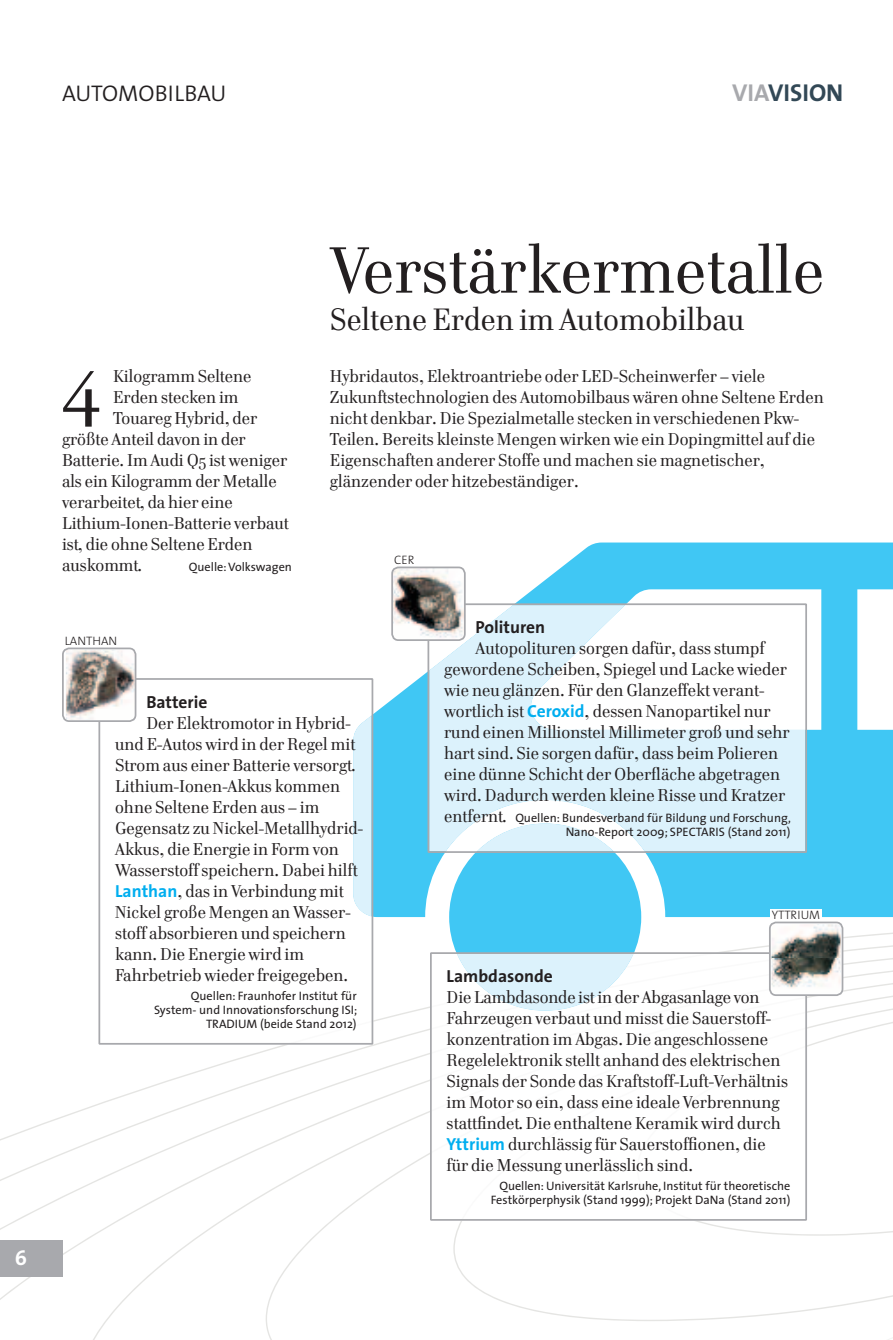
<style>
.page{position:relative;width:893px;height:1340px;background:#fff}
.page>*{position:absolute;margin:0;border:0;box-sizing:border-box;transform-origin:0 0}
.t1{font:79.1px "Cellini";color:#231f20}
.t2{font:66.5px "Cellini";color:#231f20}
.t3{font:31.5px "Cellini";color:#231f20}
.t4{font:700 24.5px "The Sans";color:#324856}
.t5{font:300 22.75px "The Sans";color:#231f20}
.t6{font:700 21px "The Sans";color:#fff}
.t7{font:17.5px/21px "Cellini";color:#231f20}
.t8{font:700 17.5px "The Sans";color:#231f20}
.t9{font:12.25px/14px "The Sans";color:#231f20;text-align:right}
.t10{font:300 12.25px "The Sans";color:#231f20}
.s1{color:#a8a9ad}
.s2{font-family:"The Sans";font-weight:700;color:#00aeef}
.s3{font-family:"Cellini";font-size:17.5px}
</style>
<div class="page">
<svg style="left:0;top:1010px;width:432px;height:217px"></svg>
<svg style="left:373px;top:542px;width:520px;height:468px;fill:#40c7f4"></svg>
<div style="left:0;top:1240px;width:62px;height:36px;background:#a8a9ad"></div>
<svg style="left:98px;top:678px;width:275px;height:366px"></svg>
<svg style="left:427px;top:603px;width:380px;height:250px;fill:#dcf2fc"></svg>
<img style="left:394px;top:567px;width:71px;height:73px">
<div style="left:391px;top:566px;width:75px;height:75px;border:2px solid #a8a9ad;border-radius:6px"></div>
<div style="left:393px;top:554px;width:56px;height:12px;background:#fff"></div>
<img style="left:66px;top:650px;width:70px;height:70px">
<div style="left:62px;top:647px;width:74px;height:75px;border:2px solid #a8a9ad;border-radius:6px"></div>
<svg style="left:432px;top:925px;width:461px;height:414px"></svg>
<img style="left:772px;top:924px;width:68px;height:69px">
<div style="left:769px;top:921px;width:74px;height:75px;border:2px solid #a8a9ad;border-radius:6px"></div>
<div style="left:770px;top:909px;width:52px;height:11px;background:#fff"></div>
<h3 class="t5" style="left:62px;top:85px;width:166px">AUTOMOBILBAU</h3>
<h3 class="t4" style="left:732px;top:80px;width:113px"><span class="s1">VIA</span>VISION</h3>
<p class="t6" style="left:15px;top:1247px;width:14px">6</p>
<h1 class="t1" style="left:62px;top:346px;width:40px">4</h1>
<p class="t7" style="left:113px;top:366px;width:140px">Kilogramm Seltene</p>
<p class="t7" style="left:113px;top:387px;width:127px">Erden stecken im</p>
<p class="t7" style="left:113px;top:408px;width:146px">Touareg Hybrid, der</p>
<p class="t7" style="left:62px;top:429px;width:185px">größte Anteil davon in der</p>
<p class="t7" style="left:62px;top:450px;width:227px">Batterie. Im Audi Q5 ist weniger</p>
<p class="t7" style="left:62px;top:471px;width:216px">als ein Kilogramm der Metalle</p>
<p class="t7" style="left:62px;top:492px;width:172px">verarbeitet, da hier eine</p>
<p class="t7" style="left:62px;top:513px;width:228px">Lithium-Ionen-Batterie verbaut</p>
<p class="t7" style="left:62px;top:534px;width:192px">ist, die ohne Seltene Erden</p>
<p class="t7" style="left:62px;top:555px;width:82px">auskommt.</p>
<p class="t9" style="left:189px;top:561px;width:104px">Quelle: Volkswagen</p>
<h2 class="t2" style="left:330px;top:237px;width:496px">Verstärkermetalle</h2>
<h3 class="t3" style="left:330px;top:304px;width:416px">Seltene Erden im Automobilbau</h3>
<p class="t7" style="left:330px;top:366px;width:495px">Hybridautos, Elektroantriebe oder LED-Scheinwerfer – viele Zukunftstechnologien des Automobilbaus wären ohne Seltene Erden nicht denkbar. Die Spezialmetalle stecken in verschiedenen Pkw-Teilen. Bereits kleinste Mengen wirken wie ein Dopingmittel auf die Eigenschaften anderer Stoffe und machen sie magnetischer, glänzender oder hitzebeständiger.</p>
<p class="t10" style="left:394px;top:556px;width:22px">CER</p>
<p class="t10" style="left:65px;top:637px;width:54px">LANTHAN</p>
<p class="t8" style="left:146px;top:693px;width:63px">Batterie</p>
<p class="t7" style="left:115px;top:713px;width:250px;text-indent:31px">Der Elektromotor in Hybrid&shy;und E-Autos wird in der Regel mit<br>Strom aus einer Batterie versorgt.<br>Lithium-Ionen-Akkus kommen ohne Seltene Erden aus – im<br>Gegensatz zu Nickel-Metallhydrid-<br>Akkus, die Energie in Form von<br>Wasserstoff speichern. Dabei hilft<br><span class="s2">Lanthan</span>, das in Verbindung mit<br>Nickel große Mengen an Wasser&shy;stoff absorbieren und speichern kann. Die Energie wird im<br>Fahrbetrieb wieder freigegeben.</p>
<p class="t9" style="left:154px;top:990px;width:205px">Quellen: Fraunhofer Institut für<br>System- und Innovationsforschung ISI;<br>TRADIUM (beide Stand 2012)</p>
<p class="t8" style="left:476px;top:618px;width:71px">Polituren</p>
<p class="t7" style="left:444px;top:638px;width:347px;text-indent:31px">Autopolituren sorgen dafür, dass stumpf gewordene Scheiben, Spiegel und Lacke wieder wie neu glänzen. Für den Glanzeffekt verant&shy;wortlich ist <span class="s2">Ceroxid</span>, dessen Nano partikel nur rund einen Millionstel Millimeter groß und sehr hart sind. Sie sorgen dafür, dass beim Polieren eine dünne Schicht der Oberfläche abgetragen wird. Dadurch werden kleine Risse und Kratzer</p>
<p class="t9" style="left:444px;top:812px;width:348px"><span class="s3">entfernt.</span> Quellen: Bundesverband für Bildung und Forschung,<br>Nano-Report 2009; SPECTARIS (Stand 2011)</p>
<p class="t10" style="left:772px;top:911px;width:50px">YTTRIUM</p>
<p class="t8" style="left:447px;top:967px;width:108px">Lambdasonde</p>
<p class="t7" style="left:447px;top:987px;width:343px">Die Lambdasonde ist in der Abgasanlage von Fahrzeugen verbaut und misst die Sauerstoff&shy;konzentration im Abgas. Die angeschlossene Regelelektronik stellt anhand des elektrischen Signals der Sonde das Kraftstoff-Luft-Verhältnis im Motor so ein, dass eine ideale Verbrennung stattfindet. Die enthaltene Keramik wird durch <span class="s2">Yttrium</span> durchlässig für Sauerstoffionen, die für die Messung unerlässlich sind.</p>
<p class="t9" style="left:491px;top:1180px;width:301px">Quellen: Universität Karlsruhe, Institut für theoretische<br>Festkörperphysik (Stand 1999); Projekt DaNa (Stand 2011)</p>
</div>
